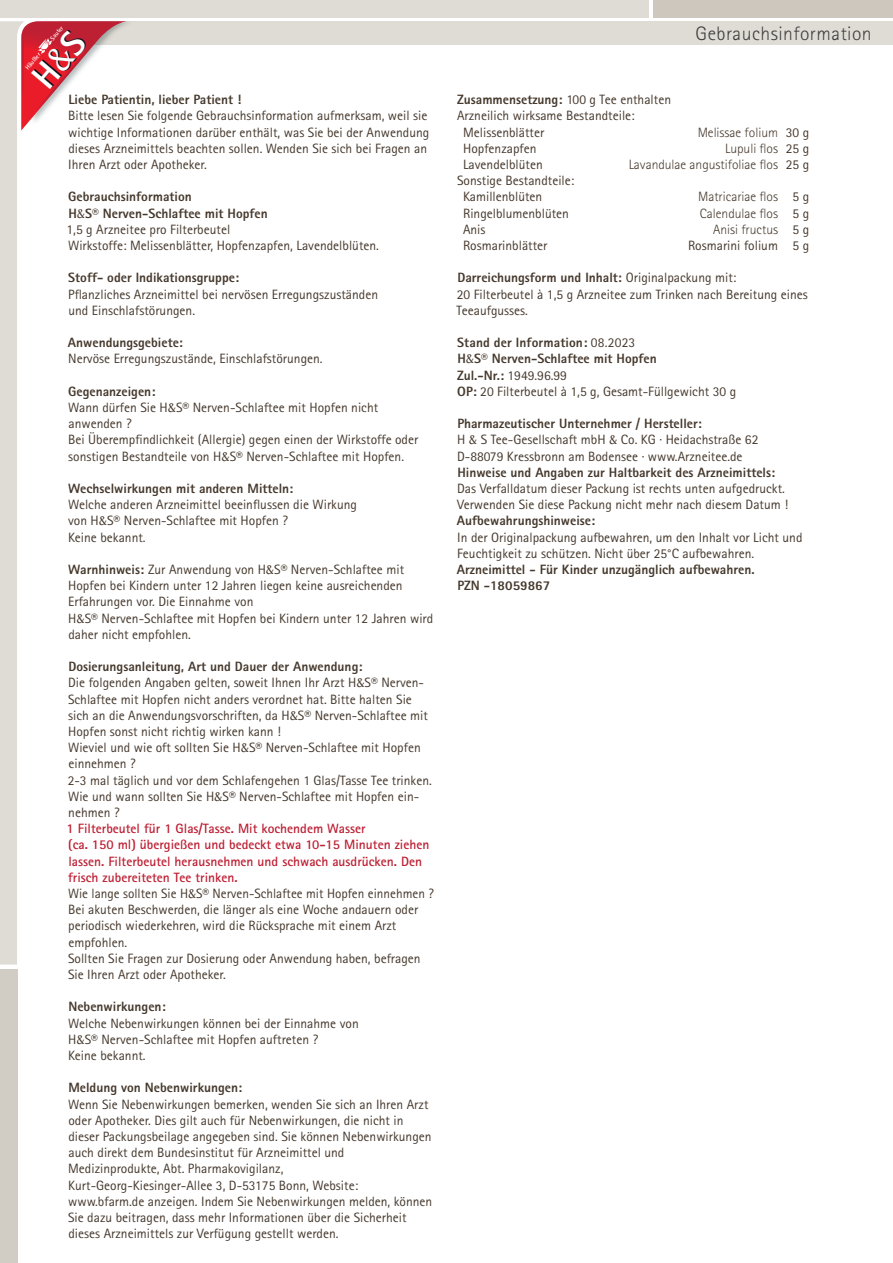
<style>
.page{position:relative;width:893px;height:1263px;background:#fff}
.page>*{position:absolute;margin:0;border:0;box-sizing:border-box;transform-origin:0 0}
.t1{font:300 19.5px "Rotis Sans Serif";letter-spacing:.025em;color:#3e3e3f}
.t2{font:13.5px/16.2px "Rotis Sans Serif";color:#45382c}
.t3{font:800 13.5px/16.2px "Rotis Sans Serif";color:#45382c}
.t4{font:300 13.5px "Rotis Sans Serif";color:#45382c}
.t5{font:700 6.3px "Rotis Sans Serif";color:#fff}
.s1{font-weight:800}
.s2{font-family:"Baker Signet"}
.s3{font-weight:700;color:#bd1f33}
.s4{font-weight:400}
.s5{font-family:"Baker Signet";font-weight:400}
</style>
<div class="page">
<div style="left:60px;top:21px;width:833px;height:24px;background:#dfdcd5"></div>
<div style="left:653px;top:0;width:240px;height:17px;background:#cdc7be"></div>
<div style="left:0;top:0;width:649px;height:17px;background:#dfdcd5"></div>
<div style="left:0;top:969px;width:17px;height:294px;background:#d2cdc4"></div>
<svg style="left:0;top:17px;width:127px;height:947px"></svg>
<p class="t5" style="left:24px;top:66px;width:22px;rotate:-50deg">Häußler</p>
<p class="t5" style="left:49px;top:37px;width:18px;rotate:-50deg">Sauter</p>
<p class="t3" style="left:68px;top:91px;width:174px">Liebe Patientin, lieber Patient !</p>
<p class="t2" style="left:68px;top:108px;width:363px">Bitte lesen Sie folgende Gebrauchsinformation aufmerksam, weil sie wichtige Informationen darüber enthält, was Sie bei der Anwendung dieses Arzneimittels beachten sollen. Wenden Sie sich bei Fragen an Ihren Arzt oder Apotheker.</p>
<p class="t2" style="left:67px;top:189px;width:314px"><span class="s1">Gebrauchsinformation<br>H</span><span class="s2">&amp;</span><span class="s1">S® Nerven-Schlaftee mit Hopfen<br></span>1,5 g Arzneitee pro Filterbeutel<br>Wirkstoffe: Melissenblätter, Hopfenzapfen, Lavendelblüten.</p>
<p class="t3" style="left:68px;top:269px;width:172px">Stoff- oder Indikationsgruppe:</p>
<p class="t2" style="left:68px;top:286px;width:311px">Pflanzliches Arzneimittel bei nervösen Erregungszuständen und Einschlafstörungen.</p>
<p class="t3" style="left:68px;top:334px;width:117px">Anwendungsgebiete:</p>
<p class="t2" style="left:68px;top:351px;width:256px">Nervöse Erregungszustände, Einschlafstörungen.</p>
<p class="t2" style="left:68px;top:383px;width:352px"><span class="s1">Gegenanzeigen:<br></span>Wann dürfen Sie H<span class="s2">&amp;</span>S® Nerven-Schlaftee mit Hopfen nicht anwenden ?<br>Bei Überempfindlichkeit (Allergie) gegen einen der Wirkstoffe oder sonstigen Bestandteile von H<span class="s2">&amp;</span>S® Nerven-Schlaftee mit Hopfen.</p>
<p class="t3" style="left:68px;top:480px;width:226px">Wechselwirkungen mit anderen Mitteln:</p>
<p class="t2" style="left:68px;top:496px;width:290px">Welche anderen Arzneimittel beeinflussen die Wirkung von H<span class="s2">&amp;</span>S® Nerven-Schlaftee mit Hopfen ?<br>Keine bekannt.</p>
<p class="t2" style="left:68px;top:561px;width:367px"><span class="s1">Warnhinweis:</span> Zur Anwendung von H<span class="s2">&amp;</span>S® Nerven-Schlaftee mit Hopfen bei Kindern unter 12 Jahren liegen keine ausreichenden Erfahrungen vor. Die Einnahme von<br>H<span class="s2">&amp;</span>S® Nerven-Schlaftee mit Hopfen bei Kindern unter 12 Jahren wird daher nicht empfohlen.</p>
<p class="t2" style="left:68px;top:658px;width:366px"><span class="s1">Dosierungsanleitung, Art und Dauer der Anwendung:<br></span>Die folgenden Angaben gelten, soweit Ihnen Ihr Arzt H<span class="s2">&amp;</span>S® Nerven-Schlaftee mit Hopfen nicht anders verordnet hat. Bitte halten Sie sich an die Anwendungsvorschriften, da H<span class="s2">&amp;</span>S® Nerven-Schlaftee mit Hopfen sonst nicht richtig wirken kann !<br>Wieviel und wie oft sollten Sie H<span class="s2">&amp;</span>S® Nerven-Schlaftee mit Hopfen einnehmen ?<br>2-3 mal täglich und vor dem Schlafengehen 1 Glas/Tasse Tee trinken.<br>Wie und wann sollten Sie H<span class="s2">&amp;</span>S® Nerven-Schlaftee mit Hopfen ein&shy;nehmen ?</p>
<p class="t2" style="left:67px;top:820px;width:369px"><span class="s3">1 Filterbeutel für 1 Glas/Tasse. Mit kochendem Wasser<br>(ca. 150 ml) übergießen und bedeckt etwa 10-15 Minuten ziehen lassen. Filterbeutel herausnehmen und schwach ausdrücken. Den frisch zubereiteten Tee trinken.<br></span>Wie lange sollten Sie H<span class="s2">&amp;</span>S® Nerven-Schlaftee mit Hopfen einnehmen ?<br>Bei akuten Beschwerden, die länger als eine Woche andauern oder periodisch wiederkehren, wird die Rücksprache mit einem Arzt empfohlen.<br>Sollten Sie Fragen zur Dosierung oder Anwendung haben, befragen Sie Ihren Arzt oder Apotheker.</p>
<p class="t3" style="left:68px;top:998px;width:99px">Nebenwirkungen:</p>
<p class="t2" style="left:68px;top:1015px;width:292px">Welche Nebenwirkungen können bei der Einnahme von<br>H<span class="s2">&amp;</span>S® Nerven-Schlaftee mit Hopfen auftreten ?<br>Keine bekannt.</p>
<p class="t3" style="left:68px;top:1079px;width:175px">Meldung von Nebenwirkungen:</p>
<p class="t2" style="left:68px;top:1096px;width:366px">Wenn Sie Nebenwirkungen bemerken, wenden Sie sich an Ihren Arzt oder Apotheker. Dies gilt auch für Nebenwirkungen, die nicht in dieser Packungsbeilage angegeben sind. Sie können Nebenwirkungen auch direkt dem Bundesinstitut für Arzneimittel und Medizinprodukte, Abt. Pharmakovigilanz,<br>Kurt-Georg-Kiesinger-Allee 3, D-53175 Bonn, Website: www.bfarm.de anzeigen. Indem Sie Nebenwirkungen melden, können Sie dazu beitragen, dass mehr Informationen über die Sicherheit dieses Arzneimittels zur Verfügung gestellt werden.</p>
<h1 class="t1" style="left:696px;top:22px;width:178px">Gebrauchsinformation</h1>
<p class="t3" style="left:457px;top:91px;width:215px">Zusammensetzung: <span class="s4">100 g Tee enthalten</span></p>
<p class="t2" style="left:457px;top:108px;width:179px">Arzneilich wirksame Bestandteile:</p>
<p class="t2" style="left:463px;top:124px;width:83px">Melissenblätter</p>
<p class="t4" style="left:698px;top:124px;width:113px">Melissae folium <span class="s4">30 g</span></p>
<p class="t2" style="left:463px;top:140px;width:75px">Hopfenzapfen</p>
<p class="t4" style="left:725px;top:140px;width:86px">Lupuli flos <span class="s4">25 g</span></p>
<p class="t2" style="left:463px;top:156px;width:81px">Lavendelblüten</p>
<p class="t4" style="left:629px;top:157px;width:182px">Lavandulae angustifoliae flos <span class="s4">25 g</span></p>
<p class="t2" style="left:463px;top:172px;width:113px;text-indent:-6px">Sonstige Bestandteile:<br>Kamillenblüten</p>
<p class="t4" style="left:698px;top:189px;width:113px">Matricariae flos <span class="s4">5 g</span></p>
<p class="t2" style="left:463px;top:205px;width:107px">Ringelblumenblüten</p>
<p class="t4" style="left:700px;top:205px;width:111px">Calendulae flos <span class="s4">5 g</span></p>
<p class="t2" style="left:463px;top:221px;width:24px">Anis</p>
<p class="t4" style="left:713px;top:221px;width:98px">Anisi fructus <span class="s4">5 g</span></p>
<p class="t2" style="left:463px;top:237px;width:86px">Rosmarinblätter</p>
<p class="t2" style="left:688px;top:237px;width:123px">Rosmarini folium 5 g</p>
<p class="t2" style="left:457px;top:270px;width:353px"><span class="s1">Darreichungsform und Inhalt:</span> Originalpackung mit:<br>20 Filterbeutel à 1,5 g Arzneitee zum Trinken nach Bereitung eines<br>Teeaufgusses.</p>
<p class="t3" style="left:457px;top:334px;width:281px">Stand der Information: <span class="s4">08.2023<br></span>H<span class="s5">&amp;</span>S® Nerven-Schlaftee mit Hopfen<br>Zul.-Nr.: <span class="s4">1949.96.99<br></span>OP: <span class="s4">20 Filterbeutel à 1,5 g, Gesamt-Füllgewicht 30 g</span></p>
<p class="t2" style="left:457px;top:415px;width:303px"><span class="s1">Pharmazeutischer Unternehmer / Hersteller:<br></span>H <span class="s2">&amp;</span> S Tee-Gesellschaft mbH <span class="s2">&amp;</span> Co. KG · Heidachstraße 62<br>D-88079 Kressbronn am Bodensee · www.Arzneitee.de</p>
<p class="t3" style="left:457px;top:464px;width:319px">Hinweise und Angaben zur Haltbarkeit des Arzneimittels:</p>
<p class="t2" style="left:457px;top:480px;width:332px">Das Verfalldatum dieser Packung ist rechts unten aufgedruckt.<br>Verwenden Sie diese Packung nicht mehr nach diesem Datum !</p>
<p class="t3" style="left:457px;top:512px;width:140px">Aufbewahrungshinweise:</p>
<p class="t2" style="left:457px;top:529px;width:347px">In der Originalpackung aufbewahren, um den Inhalt vor Licht und<br>Feuchtigkeit zu schützen. Nicht über 25°C aufbewahren.</p>
<p class="t3" style="left:457px;top:561px;width:299px">Arzneimittel - Für Kinder unzugänglich aufbewahren.<br>PZN -18059867</p>
</div>
